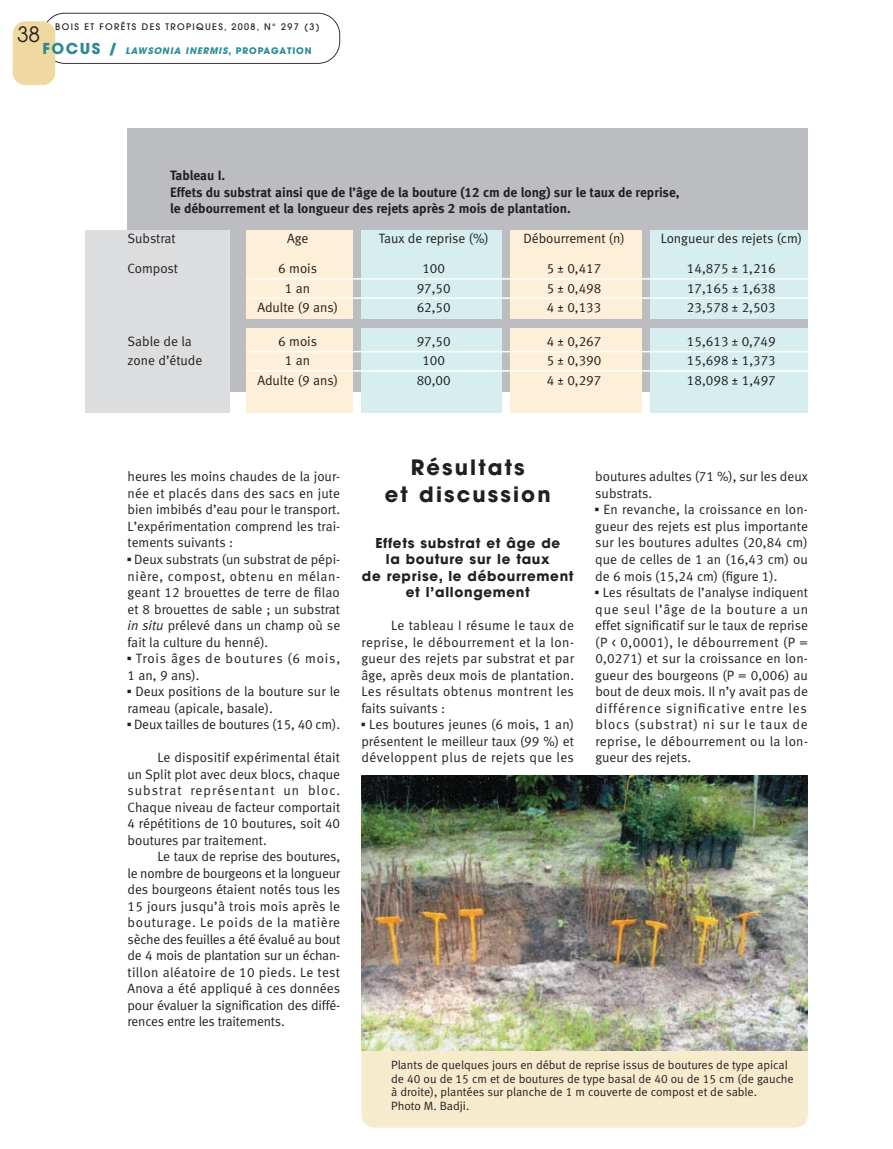
<style>
.page{position:relative;width:893px;height:1149px;background:#fff}
.page>*{position:absolute;margin:0;border:0;box-sizing:border-box;transform-origin:0 0}
.t1{font:700 21px/27px "Avant Garde";letter-spacing:.1em;color:#231f20;text-align:center}
.t2{font:21px "Avant Garde";color:#231f20}
.t3{font:13.5px/16.5px "Meta Normal LF";color:#231f20;text-align:justify}
.t4{font:13.5px/16.5px "Meta Bold LF";color:#231f20}
.t5{font:700 13.5px/16.5px "Avant Garde";letter-spacing:.05em;color:#231f20;text-align:center}
.t6{font:13.5px/16.5px "Meta Normal LF";letter-spacing:.06em;color:#231f20}
.t7{font:12px/13.5px "Meta Normal LF";color:#231f20}
.t8{font:500 9px "Avant Garde";letter-spacing:.15em;color:#231f20}
.t9{font:italic 700 9px "Avant Garde";letter-spacing:.1em;color:#2c8993}
.s1{font-style:normal;font-size:15px}
.s2{font-style:normal}
.s3{font-family:"Universal Newswith Comm Pi"}
.s4{font-style:italic}
</style>
<div class="page">
<svg style="left:46px;top:13px;width:294px;height:51px"></svg>
<div style="left:13px;top:21px;width:42px;height:64px;background:#f0d9a0;border-radius:13px"></div>
<div style="left:128px;top:128px;width:680px;height:263px;background:#bcbdc0"></div>
<div style="left:85px;top:230px;width:145px;height:182px;background:#dcdddf"></div>
<div style="left:247px;top:230px;width:106px;height:182px;background:#feefd8"></div>
<div style="left:361px;top:230px;width:141px;height:182px;background:#d6eeed"></div>
<div style="left:510px;top:230px;width:132px;height:182px;background:#feefd8"></div>
<div style="left:651px;top:230px;width:157px;height:182px;background:#d6eeed"></div>
<div style="left:238px;top:319px;width:570px;height:8px;background:#bcbdc0"></div>
<hr style="left:247px;top:278px;width:561px;height:1px;background:#fff">
<hr style="left:247px;top:297px;width:561px;height:2px;background:#fff">
<hr style="left:247px;top:351px;width:561px;height:1px;background:#fff">
<hr style="left:247px;top:370px;width:561px;height:1px;background:#fff">
<div style="left:361px;top:778px;width:447px;height:349px;background:#f6ebcd;border-radius:13px"></div>
<img style="left:361px;top:775px;width:447px;height:274px">
<h1 class="t2" style="left:17px;top:26px;width:25px">38</h1>
<p class="t8" style="left:55px;top:23px;width:266px">BOIS ET FORÊTS DES TROPIQUES, 2008, N° 297 (3)</p>
<p class="t9" style="left:43px;top:47px;width:271px"><span class="s1">FOCUS /</span> LAWSONIA INERMIS<span class="s2">, PROPAGATION</span></p>
<p class="t4" style="left:170px;top:168px;width:511px">Tableau I.<br>Effets du substrat ainsi que de l’âge de la bouture (12 cm de long) sur le taux de reprise, le débourrement et la longueur des rejets après 2 mois de plantation.</p>
<p class="t3" style="left:128px;top:231px;width:50px">Substrat</p>
<p class="t3" style="left:287px;top:231px;width:23px">Age</p>
<p class="t3" style="left:379px;top:231px;width:111px">Taux de reprise (%)</p>
<p class="t3" style="left:523px;top:231px;width:103px">Débourrement (n)</p>
<p class="t3" style="left:661px;top:231px;width:143px">Longueur des rejets (cm)</p>
<p class="t3" style="left:128px;top:261px;width:52px">Compost</p>
<p class="t3" style="left:278px;top:261px;width:40px">6 mois</p>
<p class="t3" style="left:422px;top:261px;width:24px">100</p>
<p class="t3" style="left:547px;top:261px;width:56px">5 ± 0,417</p>
<p class="t3" style="left:687px;top:261px;width:90px">14,875 ± 1,216</p>
<p class="t3" style="left:285px;top:281px;width:27px">1 an</p>
<p class="t3" style="left:417px;top:281px;width:36px">97,50</p>
<p class="t3" style="left:547px;top:281px;width:56px">5 ± 0,498</p>
<p class="t3" style="left:687px;top:281px;width:90px">17,165 ± 1,638</p>
<p class="t3" style="left:257px;top:300px;width:82px">Adulte (9 ans)</p>
<p class="t3" style="left:417px;top:300px;width:36px">62,50</p>
<p class="t3" style="left:547px;top:300px;width:56px">4 ± 0,133</p>
<p class="t3" style="left:687px;top:300px;width:90px">23,578 ± 2,503</p>
<p class="t3" style="left:128px;top:334px;width:66px">Sable de la</p>
<p class="t3" style="left:278px;top:334px;width:40px">6 mois</p>
<p class="t3" style="left:417px;top:334px;width:36px">97,50</p>
<p class="t3" style="left:547px;top:334px;width:56px">4 ± 0,267</p>
<p class="t3" style="left:687px;top:334px;width:90px">15,613 ± 0,749</p>
<p class="t3" style="left:128px;top:353px;width:76px">zone d’étude</p>
<p class="t3" style="left:285px;top:353px;width:27px">1 an</p>
<p class="t3" style="left:422px;top:353px;width:24px">100</p>
<p class="t3" style="left:547px;top:353px;width:56px">5 ± 0,390</p>
<p class="t3" style="left:687px;top:353px;width:90px">15,698 ± 1,373</p>
<p class="t3" style="left:257px;top:373px;width:82px">Adulte (9 ans)</p>
<p class="t3" style="left:417px;top:373px;width:36px">80,00</p>
<p class="t3" style="left:547px;top:373px;width:56px">4 ± 0,297</p>
<p class="t3" style="left:687px;top:373px;width:90px">18,098 ± 1,497</p>
<p class="t3" style="left:128px;top:469px;width:214px">heures les moins chaudes de la jour&shy;née et placés dans des sacs en jute bien imbibés d’eau pour le transport.<br>L’expérimentation comprend les trai&shy;tements suivants :</p>
<p class="t3" style="left:128px;top:552px;width:214px"><span class="s3">▪</span> Deux substrats (un substrat de pépi&shy;nière, compost, obtenu en mélan&shy;geant 12 brouettes de terre de filao et 8 brouettes de sable ; un substrat <span class="s4">in situ</span> prélevé dans un champ où se fait la culture du henné).</p>
<p class="t6" style="left:128px;top:651px;width:214px"><span class="s3">▪</span> Trois âges de boutures (6 mois,<br>1 an, 9 ans).</p>
<p class="t3" style="left:128px;top:684px;width:214px"><span class="s3">▪</span> Deux positions de la bouture sur le rameau (apicale, basale).</p>
<p class="t3" style="left:128px;top:717px;width:214px"><span class="s3">▪</span> Deux tailles de boutures (15, 40 cm).</p>
<p class="t3" style="left:128px;top:750px;width:214px;text-indent:30px">Le dispositif expérimental était un Split plot avec deux blocs, chaque substrat représentant un bloc.<br>Chaque niveau de facteur comportait 4 répétitions de 10 boutures, soit 40 boutures par traitement.</p>
<p class="t3" style="left:128px;top:849px;width:214px;text-indent:30px">Le taux de reprise des boutures, le nombre de bourgeons et la longueur des bourgeons étaient notés tous les 15 jours jusqu’à trois mois après le bouturage. Le poids de la matière sèche des feuilles a été évalué au bout de 4 mois de plantation sur un échan&shy;tillon aléatoire de 10 pieds. Le test Anova a été appliqué à ces données pour évaluer la signification des diffé&shy;rences entre les traitements.</p>
<h1 class="t1" style="left:385px;top:456px;width:167px">Résultats<br>et discussion</h1>
<p class="t5" style="left:362px;top:536px;width:213px">Effets substrat et âge de<br>la bouture sur le taux<br>de reprise, le débourrement et l’allongement</p>
<p class="t3" style="left:361px;top:618px;width:214px;text-indent:30px">Le tableau I résume le taux de reprise, le débourrement et la lon&shy;gueur des rejets par substrat et par âge, après deux mois de plantation.<br>Les résultats obtenus montrent les faits suivants :</p>
<p class="t3" style="left:361px;top:717px;width:214px"><span class="s3">▪</span> Les boutures jeunes (6 mois, 1 an) présentent le meilleur taux (99 %) et développent plus de rejets que les</p>
<p class="t3" style="left:595px;top:469px;width:214px">boutures adultes (71 %), sur les deux substrats.</p>
<p class="t3" style="left:595px;top:502px;width:214px"><span class="s3">▪</span> En revanche, la croissance en lon&shy;gueur des rejets est plus importante sur les boutures adultes (20,84 cm) que de celles de 1 an (16,43 cm) ou de 6 mois (15,24 cm) (figure 1).</p>
<p class="t3" style="left:595px;top:585px;width:214px"><span class="s3">▪</span> Les résultats de l’analyse indiquent que seul l’âge de la bouture a un effet significatif sur le taux de reprise (P &lt; 0,0001), le débourrement (P = 0,0271) et sur la croissance en lon&shy;gueur des bourgeons (P = 0,006) au bout de deux mois. Il n’y avait pas de différence significative entre les blocs (substrat) ni sur le taux de reprise, le débourrement ou la lon&shy;gueur des rejets.</p>
<p class="t7" style="left:391px;top:1058px;width:404px">Plants de quelques jours en début de reprise issus de boutures de type apical de 40 ou de 15 cm et de boutures de type basal de 40 ou de 15 cm (de gauche à droite), plantées sur planche de 1 m couverte de compost et de sable.<br>Photo M. Badji.</p>
</div>
